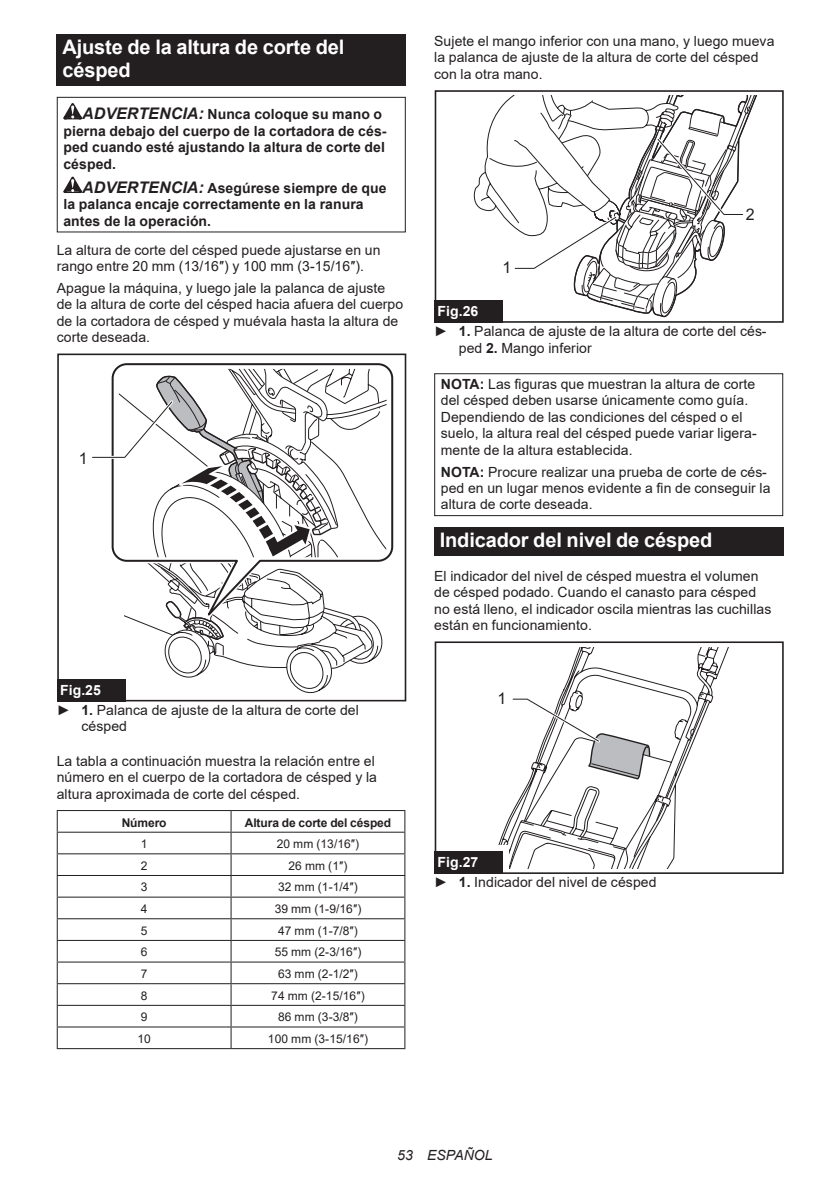
<style>
.page{position:relative;width:840px;height:1191px;background:#fff}
.page>*{position:absolute;margin:0;border:0;box-sizing:border-box;transform-origin:0 0}
.t1{font:700 20px/23.4px "Arial";letter-spacing:-.01em;color:#fff}
.t2{font:16px "Arial";color:#231f20}
.t3{font:14px/16.4px "Arial";letter-spacing:.005em;color:#231f20}
.t4{font:700 14px/16.4px "Arial";letter-spacing:.005em;color:#231f20}
.t5{font:italic 14px "Arial";letter-spacing:.005em;color:#231f20}
.t6{font:12px "Arial";letter-spacing:.005em;color:#231f20}
.t7{font:700 12px "Arial";letter-spacing:-.01em;color:#231f20}
.s1{font-style:italic;font-size:16px}
.s2{font-weight:700;color:#fff}
.s3{font-weight:700}
</style>
<div class="page">
<div style="left:57px;top:34px;width:348px;height:52px;background:#231f20"></div>
<svg style="left:63px;top:103px;width:19px;height:16px"></svg>
<svg style="left:63px;top:177px;width:19px;height:16px"></svg>
<div style="left:57px;top:97px;width:348px;height:135px;border:1px solid #231f20"></div>
<svg style="left:115px;top:363px;width:279px;height:197px"></svg>
<div style="left:57px;top:353px;width:349px;height:348px;border:2px solid #231f20"></div>
<svg style="left:92px;top:369px;width:294px;height:325px"></svg>
<div style="left:57px;top:679px;width:68px;height:22px;background:#231f20"></div>
<hr style="left:57px;top:810px;width:174px;height:1px;background:#231f20">
<hr style="left:231px;top:810px;width:174px;height:1px;background:#231f20">
<hr style="left:57px;top:831px;width:174px;height:1px;background:#231f20">
<hr style="left:231px;top:831px;width:174px;height:1px;background:#231f20">
<hr style="left:57px;top:853px;width:174px;height:1px;background:#231f20">
<hr style="left:231px;top:853px;width:174px;height:1px;background:#231f20">
<hr style="left:57px;top:875px;width:174px;height:1px;background:#231f20">
<hr style="left:231px;top:875px;width:174px;height:1px;background:#231f20">
<hr style="left:57px;top:896px;width:174px;height:1px;background:#231f20">
<hr style="left:231px;top:896px;width:174px;height:1px;background:#231f20">
<hr style="left:57px;top:918px;width:174px;height:1px;background:#231f20">
<hr style="left:231px;top:918px;width:174px;height:1px;background:#231f20">
<hr style="left:57px;top:940px;width:174px;height:1px;background:#231f20">
<hr style="left:231px;top:940px;width:174px;height:1px;background:#231f20">
<hr style="left:57px;top:961px;width:174px;height:1px;background:#231f20">
<hr style="left:231px;top:961px;width:174px;height:1px;background:#231f20">
<hr style="left:57px;top:983px;width:174px;height:1px;background:#231f20">
<hr style="left:231px;top:983px;width:174px;height:1px;background:#231f20">
<hr style="left:57px;top:1004px;width:174px;height:1px;background:#231f20">
<hr style="left:231px;top:1004px;width:174px;height:1px;background:#231f20">
<hr style="left:57px;top:1026px;width:174px;height:1px;background:#231f20">
<svg style="left:57px;top:811px;width:1px;height:237px"></svg>
<hr style="left:231px;top:1026px;width:174px;height:1px;background:#231f20">
<svg style="left:230px;top:811px;width:1px;height:237px"></svg>
<svg style="left:404px;top:811px;width:1px;height:237px"></svg>
<hr style="left:57px;top:1048px;width:174px;height:1px;background:#231f20">
<hr style="left:231px;top:1048px;width:174px;height:1px;background:#231f20">
<div style="left:434px;top:90px;width:349px;height:233px;border:2px solid #231f20"></div>
<svg style="left:473px;top:96px;width:284px;height:221px"></svg>
<div style="left:434px;top:300px;width:68px;height:23px;background:#231f20"></div>
<div style="left:434px;top:373px;width:348px;height:143px;border:1px solid #231f20"></div>
<div style="left:434px;top:527px;width:348px;height:29px;background:#231f20"></div>
<svg style="left:498px;top:647px;width:231px;height:198px"></svg>
<div style="left:434px;top:641px;width:349px;height:233px;border:2px solid #231f20"></div>
<svg style="left:500px;top:696px;width:210px;height:172px"></svg>
<div style="left:434px;top:851px;width:68px;height:23px;background:#231f20"></div>
<h1 class="t1" style="left:62px;top:36px;width:283px">Ajuste de la altura de corte del césped</h1>
<p class="t4" style="left:63px;top:106px;width:324px;text-indent:19px"><span class="s1">ADVERTENCIA:</span> Nunca coloque su mano o pierna debajo del cuerpo de la cortadora de cés&shy;ped cuando esté ajustando la altura de corte del césped.</p>
<p class="t4" style="left:63px;top:180px;width:324px;text-indent:19px"><span class="s1">ADVERTENCIA:</span> Asegúrese siempre de que la palanca encaje correctamente en la ranura antes de la operación.</p>
<p class="t3" style="left:57px;top:241px;width:325px">La altura de corte del césped puede ajustarse en un rango entre 20 mm (13/16″) y 100 mm (3-15/16″).</p>
<p class="t3" style="left:57px;top:280px;width:348px">Apague la máquina, y luego jale la palanca de ajuste de la altura de corte del césped hacia afuera del cuerpo de la cortadora de césped y muévala hasta la altura de corte deseada.</p>
<p class="t2" style="left:79px;top:447px;width:10px">1</p>
<p class="t3" style="left:57px;top:679px;width:303px;line-height:20.2px"><span class="s2">Fig.25<br></span>► <span class="s3">1.</span> Palanca de ajuste de la altura de corte del</p>
<p class="t3" style="left:81px;top:718px;width:47px">césped</p>
<p class="t3" style="left:57px;top:752px;width:321px">La tabla a continuación muestra la relación entre el número en el cuerpo de la cortadora de césped y la altura aproximada de corte del césped.</p>
<p class="t7" style="left:122px;top:814px;width:46px">Número</p>
<p class="t7" style="left:245px;top:814px;width:148px">Altura de corte del césped</p>
<p class="t6" style="left:141px;top:835px;width:8px">1</p>
<p class="t6" style="left:276px;top:835px;width:84px">20 mm (13/16″)</p>
<p class="t6" style="left:141px;top:857px;width:8px">2</p>
<p class="t6" style="left:288px;top:857px;width:60px">26 mm (1″)</p>
<p class="t6" style="left:141px;top:879px;width:8px">3</p>
<p class="t6" style="left:278px;top:879px;width:81px">32 mm (1-1/4″)</p>
<p class="t6" style="left:141px;top:900px;width:8px">4</p>
<p class="t6" style="left:274px;top:900px;width:88px">39 mm (1-9/16″)</p>
<p class="t6" style="left:141px;top:922px;width:8px">5</p>
<p class="t6" style="left:278px;top:922px;width:81px">47 mm (1-7/8″)</p>
<p class="t6" style="left:141px;top:944px;width:8px">6</p>
<p class="t6" style="left:274px;top:944px;width:88px">55 mm (2-3/16″)</p>
<p class="t6" style="left:141px;top:965px;width:8px">7</p>
<p class="t6" style="left:278px;top:965px;width:81px">63 mm (2-1/2″)</p>
<p class="t6" style="left:141px;top:987px;width:8px">8</p>
<p class="t6" style="left:271px;top:987px;width:95px">74 mm (2-15/16″)</p>
<p class="t6" style="left:141px;top:1008px;width:8px">9</p>
<p class="t6" style="left:278px;top:1008px;width:81px">86 mm (3-3/8″)</p>
<p class="t6" style="left:137px;top:1030px;width:15px">10</p>
<p class="t6" style="left:268px;top:1030px;width:102px">100 mm (3-15/16″)</p>
<p class="t3" style="left:434px;top:33px;width:341px">Sujete el mango inferior con una mano, y luego mueva la palanca de ajuste de la altura de corte del césped con la otra mano.</p>
<p class="t2" style="left:502px;top:256px;width:10px">1</p>
<p class="t2" style="left:745px;top:203px;width:10px">2</p>
<p class="t3" style="left:434px;top:301px;width:334px;line-height:20.2px"><span class="s2">Fig.26<br></span>► <span class="s3">1.</span> Palanca de ajuste de la altura de corte del cés-</p>
<p class="t3" style="left:458px;top:339px;width:134px">ped <span class="s3">2.</span> Mango inferior</p>
<p class="t3" style="left:440px;top:376px;width:317px"><span class="s3">NOTA:</span> Las figuras que muestran la altura de corte del césped deben usarse únicamente como guía.<br>Dependiendo de las condiciones del césped o el suelo, la altura real del césped puede variar ligera&shy;mente de la altura establecida.</p>
<p class="t3" style="left:440px;top:463px;width:331px"><span class="s3">NOTA:</span> Procure realizar una prueba de corte de cés&shy;ped en un lugar menos evidente a fin de conseguir la altura de corte deseada.</p>
<h1 class="t1" style="left:439px;top:529px;width:274px">Indicador del nivel de césped</h1>
<p class="t3" style="left:434px;top:567px;width:338px">El indicador del nivel de césped muestra el volumen de césped podado. Cuando el canasto para césped no está lleno, el indicador oscila mientras las cuchillas están en funcionamiento.</p>
<p class="t2" style="left:497px;top:687px;width:10px">1</p>
<p class="t3" style="left:434px;top:852px;width:224px;line-height:20.2px"><span class="s2">Fig.27<br></span>► <span class="s3">1.</span> Indicador del nivel de césped</p>
<p class="t5" style="left:397px;top:1146px;width:97px">53 ESPAÑOL</p>
</div>
